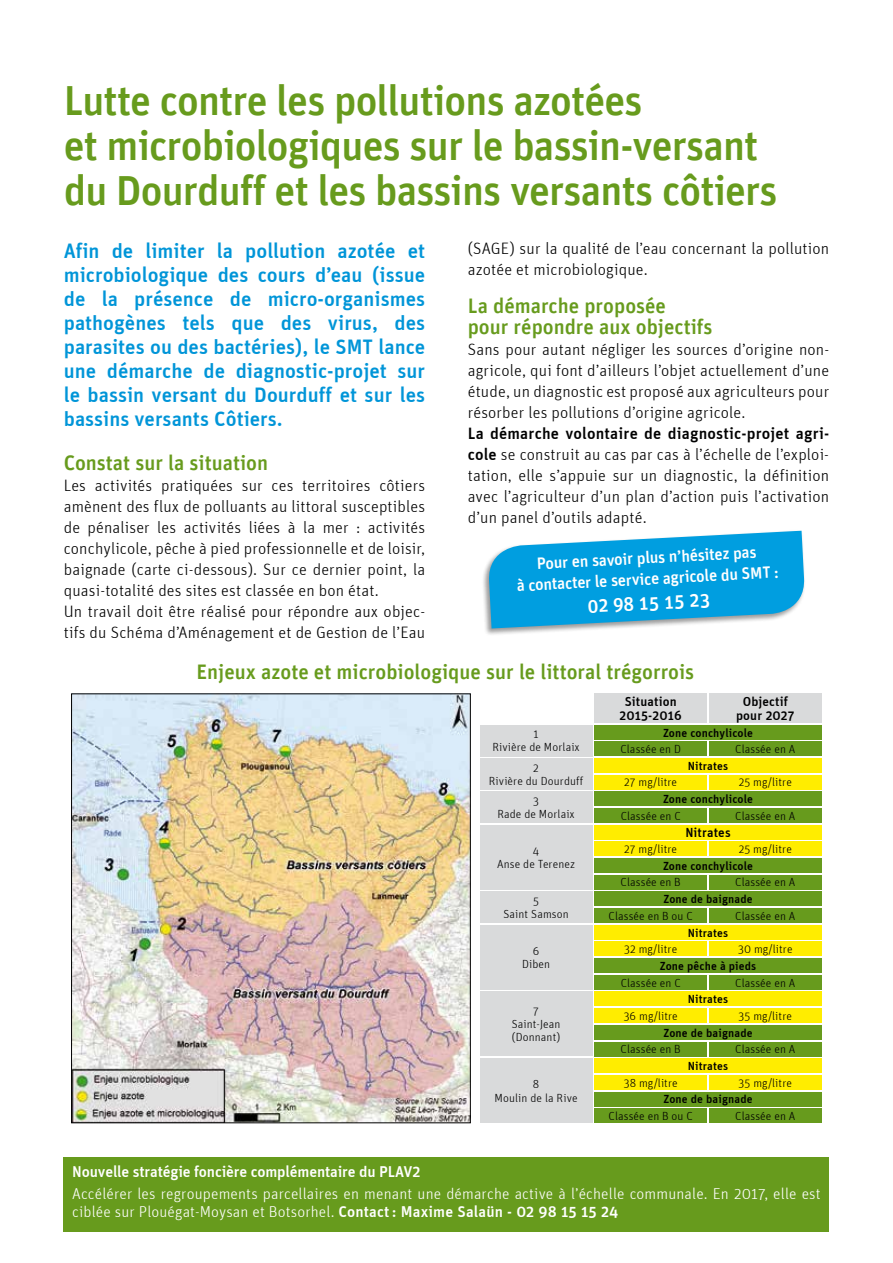
<style>
.page{position:relative;width:893px;height:1263px;background:#fff}
.page>*{position:absolute;margin:0;border:0;box-sizing:border-box;transform-origin:0 0}
.t1{font:42px/45px "Unit Medium TF";letter-spacing:-.02em;color:#679b1d}
.t2{font:500 21px/24px "Unit";color:#0095d8;text-align:justify}
.t3{font:21px/21px "Unit Medium TF";color:#679b1d}
.t4{font:19.5px "Unit Medium TF";color:#fff}
.t5{font:300 16.5px/21px "Unit";letter-spacing:.01em;color:#000}
.t6{font:16.5px/21px "Unit Medium TF";color:#fff;text-align:center}
.t7{font:300 15.75px/18px "Unit";letter-spacing:.01em;color:#fff}
.t8{font:500 15.75px "Unit";letter-spacing:-.01em;color:#fff}
.t9{font:500 13.2px/13.2px "Unit";letter-spacing:.01em;color:#000;text-align:center}
.t10{font:300 11.7px/13.2px "Unit";letter-spacing:.01em;color:#000;text-align:center}
.t11{font:500 11.7px "Unit";letter-spacing:.01em;color:#000}
.s1{font-weight:500}
</style>
<div class="page">
<div style="left:481px;top:529px;width:325px;height:107px;background:#000;opacity:.4"></div>
<svg style="left:487px;top:531px;width:319px;height:97px;background:#2cace2"></svg>
<div style="left:64px;top:1157px;width:765px;height:74px;background:#679b1d"></div>
<img style="left:73px;top:696px;width:395px;height:425px">
<div style="left:594px;top:694px;width:113px;height:29px;background:#d9dadb"></div>
<div style="left:709px;top:694px;width:113px;height:29px;background:#d9dadb"></div>
<div style="left:480px;top:725px;width:112px;height:31px;background:#d9dadb"></div>
<div style="left:594px;top:725px;width:228px;height:14px;background:#679b1d"></div>
<div style="left:594px;top:742px;width:113px;height:14px;background:#679b1d"></div>
<div style="left:709px;top:742px;width:113px;height:14px;background:#679b1d"></div>
<div style="left:480px;top:892px;width:112px;height:31px;background:#d9dadb"></div>
<div style="left:594px;top:892px;width:228px;height:14px;background:#679b1d"></div>
<div style="left:594px;top:908px;width:113px;height:15px;background:#679b1d"></div>
<div style="left:709px;top:908px;width:113px;height:15px;background:#679b1d"></div>
<div style="left:480px;top:792px;width:112px;height:31px;background:#d9dadb"></div>
<div style="left:594px;top:792px;width:228px;height:14px;background:#679b1d"></div>
<div style="left:594px;top:808px;width:113px;height:15px;background:#679b1d"></div>
<div style="left:709px;top:808px;width:113px;height:15px;background:#679b1d"></div>
<div style="left:480px;top:758px;width:112px;height:31px;background:#d9dadb"></div>
<div style="left:594px;top:758px;width:228px;height:15px;background:#ffed00"></div>
<div style="left:594px;top:775px;width:113px;height:14px;background:#ffed00"></div>
<div style="left:709px;top:775px;width:113px;height:14px;background:#ffed00"></div>
<div style="left:480px;top:825px;width:112px;height:64px;background:#d9dadb"></div>
<div style="left:594px;top:858px;width:228px;height:15px;background:#679b1d"></div>
<div style="left:594px;top:875px;width:113px;height:14px;background:#679b1d"></div>
<div style="left:709px;top:875px;width:113px;height:14px;background:#679b1d"></div>
<div style="left:594px;top:825px;width:228px;height:14px;background:#ffed00"></div>
<div style="left:594px;top:842px;width:113px;height:14px;background:#ffed00"></div>
<div style="left:709px;top:842px;width:113px;height:14px;background:#ffed00"></div>
<div style="left:480px;top:925px;width:112px;height:64px;background:#d9dadb"></div>
<div style="left:594px;top:958px;width:228px;height:15px;background:#679b1d"></div>
<div style="left:594px;top:975px;width:113px;height:14px;background:#679b1d"></div>
<div style="left:709px;top:975px;width:113px;height:14px;background:#679b1d"></div>
<div style="left:594px;top:925px;width:228px;height:14px;background:#ffed00"></div>
<div style="left:594px;top:942px;width:113px;height:14px;background:#ffed00"></div>
<div style="left:709px;top:942px;width:113px;height:14px;background:#ffed00"></div>
<div style="left:480px;top:992px;width:112px;height:64px;background:#d9dadb"></div>
<div style="left:594px;top:1025px;width:228px;height:14px;background:#679b1d"></div>
<div style="left:594px;top:1042px;width:113px;height:14px;background:#679b1d"></div>
<div style="left:709px;top:1042px;width:113px;height:14px;background:#679b1d"></div>
<div style="left:594px;top:992px;width:228px;height:14px;background:#ffed00"></div>
<div style="left:594px;top:1008px;width:113px;height:15px;background:#ffed00"></div>
<div style="left:709px;top:1008px;width:113px;height:15px;background:#ffed00"></div>
<div style="left:480px;top:1058px;width:112px;height:65px;background:#d9dadb"></div>
<div style="left:594px;top:1092px;width:228px;height:14px;background:#679b1d"></div>
<div style="left:594px;top:1108px;width:113px;height:15px;background:#679b1d"></div>
<div style="left:709px;top:1108px;width:113px;height:15px;background:#679b1d"></div>
<div style="left:594px;top:1058px;width:228px;height:15px;background:#ffed00"></div>
<div style="left:594px;top:1075px;width:113px;height:15px;background:#ffed00"></div>
<div style="left:709px;top:1075px;width:113px;height:15px;background:#ffed00"></div>
<h1 class="t1" style="left:64px;top:77px;width:715px">Lutte contre les pollutions azotées<br>et microbiologiques sur le bassin-versant du Dourduff et les bassins versants côtiers</h1>
<p class="t2" style="left:64px;top:238px;width:363px">Afin de limiter la pollution azotée et microbiologique des cours d’eau (issue de la présence de micro-organismes pathogènes tels que des virus, des parasites ou des bactéries), le SMT lance une démarche de diagnostic-projet sur le bassin versant du Dourduff et sur les bassins versants Côtiers.</p>
<p class="t3" style="left:64px;top:452px;width:206px">Constat sur la situation</p>
<p class="t5" style="left:64px;top:475px;width:363px">Les activités pratiquées sur ces territoires côtiers amènent des flux de polluants au littoral susceptibles de pénaliser les activités liées à la mer : activités conchylicole, pêche à pied professionnelle et de loisir, baignade (carte ci-dessous). Sur ce dernier point, la quasi-totalité des sites est classée en bon état.<br>Un travail doit être réalisé pour répondre aux objec&shy;tifs du Schéma d’Aménagement et de Gestion de l’Eau</p>
<p class="t5" style="left:468px;top:238px;width:363px">(SAGE) sur la qualité de l’eau concernant la pollution azotée et microbiologique.</p>
<p class="t3" style="left:468px;top:295px;width:246px">La démarche proposée<br>pour répondre aux objectifs</p>
<p class="t5" style="left:468px;top:339px;width:363px;text-align:justify">Sans pour autant négliger les sources d’origine non&shy;agricole, qui font d’ailleurs l’objet actuellement d’une étude, un diagnostic est proposé aux agriculteurs pour résorber les pollutions d’origine agricole.</p>
<p class="t5" style="left:468px;top:423px;width:363px;text-align:justify"><span class="s1">La démarche volontaire de diagnostic-projet agri&shy;cole</span> se construit au cas par cas à l’échelle de l’exploi&shy;tation, elle s’appuie sur un diagnostic, la définition avec l’agriculteur d’un plan d’action puis l’activation d’un panel d’outils adapté.</p>
<p class="t6" style="left:515px;top:554px;width:264px;rotate:-3deg">Pour en savoir plus n’hésitez pas<br>à contacter le service agricole du SMT :</p>
<p class="t4" style="left:587px;top:594px;width:124px;rotate:-3deg">02 98 15 15 23</p>
<p class="t3" style="left:196px;top:661px;width:499px">Enjeux azote et microbiologique sur le littoral trégorrois</p>
<p class="t9" style="left:620px;top:695px;width:64px">Situation<br>2015-2016</p>
<p class="t9" style="left:736px;top:695px;width:60px">Objectif pour 2027</p>
<p class="t10" style="left:492px;top:727px;width:89px">1<br>Rivière de Morlaix</p>
<p class="t11" style="left:663px;top:725px;width:92px">Zone conchylicole</p>
<p class="t10" style="left:620px;top:742px;width:62px">Classée en D</p>
<p class="t10" style="left:735px;top:742px;width:62px">Classée en A</p>
<p class="t10" style="left:489px;top:761px;width:96px">2<br>Rivière du Dourduff</p>
<p class="t11" style="left:688px;top:759px;width:42px">Nitrates</p>
<p class="t10" style="left:624px;top:776px;width:54px">27 mg/litre</p>
<p class="t10" style="left:739px;top:776px;width:55px">25 mg/litre</p>
<p class="t10" style="left:497px;top:794px;width:79px">3<br>Rade de Morlaix</p>
<p class="t11" style="left:663px;top:792px;width:92px">Zone conchylicole</p>
<p class="t10" style="left:621px;top:809px;width:62px">Classée en C</p>
<p class="t10" style="left:735px;top:809px;width:62px">Classée en A</p>
<p class="t10" style="left:497px;top:844px;width:79px">4<br>Anse de Terenez</p>
<p class="t9" style="left:685px;top:826px;width:47px">Nitrates</p>
<p class="t10" style="left:624px;top:842px;width:54px">27 mg/litre</p>
<p class="t10" style="left:739px;top:842px;width:55px">25 mg/litre</p>
<p class="t11" style="left:663px;top:859px;width:92px">Zone conchylicole</p>
<p class="t10" style="left:621px;top:876px;width:62px">Classée en B</p>
<p class="t10" style="left:735px;top:876px;width:62px">Classée en A</p>
<p class="t10" style="left:503px;top:894px;width:67px">5<br>Saint Samson</p>
<p class="t11" style="left:663px;top:892px;width:91px">Zone de baignade</p>
<p class="t10" style="left:609px;top:909px;width:86px">Classée en B ou C</p>
<p class="t10" style="left:735px;top:909px;width:62px">Classée en A</p>
<p class="t11" style="left:688px;top:925px;width:42px">Nitrates</p>
<p class="t10" style="left:522px;top:944px;width:30px">6<br>Diben</p>
<p class="t10" style="left:624px;top:942px;width:55px">32 mg/litre</p>
<p class="t10" style="left:738px;top:942px;width:56px">30 mg/litre</p>
<p class="t11" style="left:660px;top:959px;width:98px">Zone pêche à pieds</p>
<p class="t10" style="left:621px;top:976px;width:62px">Classée en C</p>
<p class="t10" style="left:735px;top:976px;width:62px">Classée en A</p>
<p class="t11" style="left:688px;top:992px;width:42px">Nitrates</p>
<p class="t10" style="left:512px;top:1004px;width:50px">7<br>Saint-Jean (Donnant)</p>
<p class="t10" style="left:624px;top:1009px;width:56px">36 mg/litre</p>
<p class="t10" style="left:739px;top:1009px;width:55px">35 mg/litre</p>
<p class="t11" style="left:663px;top:1025px;width:91px">Zone de baignade</p>
<p class="t10" style="left:621px;top:1042px;width:62px">Classée en B</p>
<p class="t10" style="left:735px;top:1042px;width:62px">Classée en A</p>
<p class="t11" style="left:688px;top:1059px;width:42px">Nitrates</p>
<p class="t10" style="left:495px;top:1077px;width:84px">8<br>Moulin de la Rive</p>
<p class="t10" style="left:624px;top:1076px;width:55px">38 mg/litre</p>
<p class="t10" style="left:739px;top:1076px;width:55px">35 mg/litre</p>
<p class="t11" style="left:663px;top:1092px;width:91px">Zone de baignade</p>
<p class="t10" style="left:609px;top:1109px;width:86px">Classée en B ou C</p>
<p class="t10" style="left:735px;top:1109px;width:62px">Classée en A</p>
<p class="t8" style="left:72px;top:1162px;width:350px">Nouvelle stratégie foncière complémentaire du PLAV2</p>
<p class="t7" style="left:72px;top:1184px;width:750px">Accélérer les regroupements parcellaires en menant une démarche active à l’échelle communale. En 2017, elle est ciblée sur Plouégat-Moysan et Botsorhel. <span class="s1">Contact: Maxime Salaün - 02 98 15 15 24</span></p>
</div>
